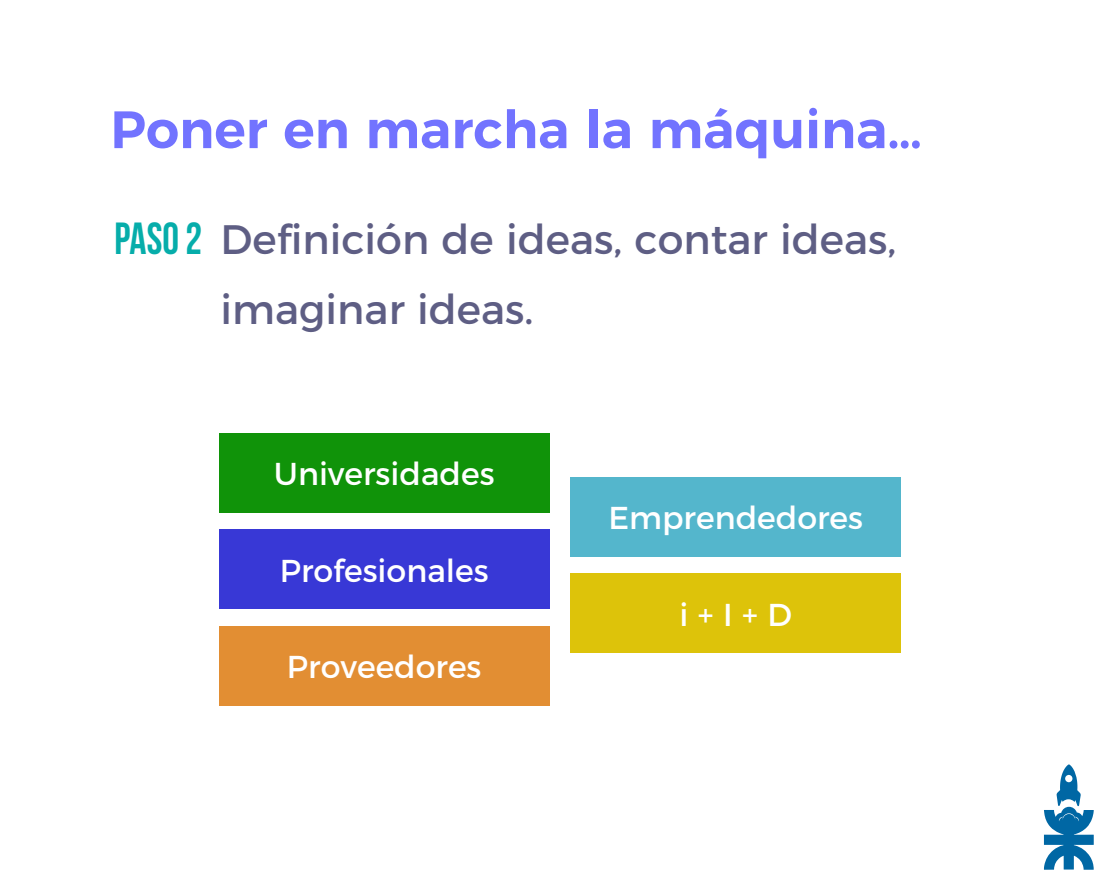
<style>
.page{position:relative;width:1120px;height:896px;background:#fff}
.page>*{position:absolute;margin:0;border:0;box-sizing:border-box;transform-origin:0 0}
.t1{font:600 52.5px "Montserrat";color:#7273ff}
.t2{font:41.12px/70px "Montserrat";color:#5e5e84}
.t3{font:31.59px "Montserrat";color:#fff}
.s1{font-family:"Bebas Neue";font-size:44.98px;color:#06adaa}
</style>
<div class="page">
<svg style="left:1044px;top:764px;width:50px;height:106px"></svg>
<div style="left:219px;top:433px;width:330px;height:79px;background:#109309"></div>
<div style="left:219px;top:529px;width:330px;height:80px;background:#3838d6"></div>
<div style="left:571px;top:477px;width:330px;height:79px;background:#54b6cc"></div>
<div style="left:571px;top:573px;width:330px;height:80px;background:#ddc30a"></div>
<div style="left:219px;top:626px;width:330px;height:79px;background:#e28e33"></div>
<h1 class="t1" style="left:110px;top:87px;width:813px">Poner en marcha la máquina…</h1>
<h2 class="t2" style="left:221px;top:201px;width:677px;text-indent:-106px"><span class="s1">PASO 2</span> Definición de ideas, contar ideas, imaginar ideas.</h2>
<p class="t3" style="left:274px;top:449px;width:222px">Universidades</p>
<p class="t3" style="left:280px;top:545px;width:210px">Profesionales</p>
<p class="t3" style="left:287px;top:642px;width:196px">Proveedores</p>
<p class="t3" style="left:608px;top:493px;width:256px">Emprendedores</p>
<p class="t3" style="left:680px;top:589px;width:114px">i + I + D</p>
</div>
